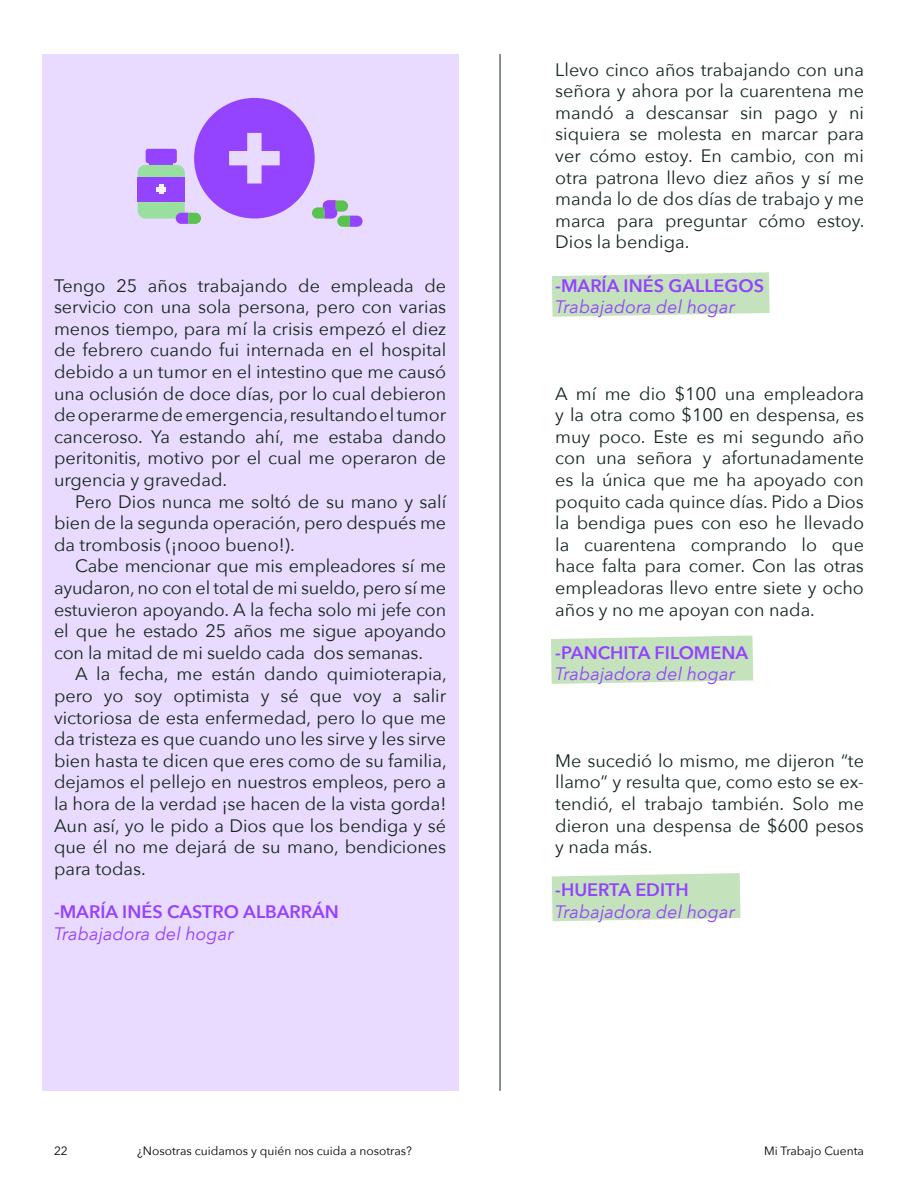
<style>
.page{position:relative;width:918px;height:1188px;background:#fff}
.page>*{position:absolute;margin:0;border:0;box-sizing:border-box;transform-origin:0 0}
.t1{font:18px/21.6px "Avenir Next";color:#14261c;text-align:justify}
.t2{font:italic 18px "Avenir Next";color:#9442ff}
.t3{font:600 18px "Avenir Next";color:#9442ff}
.t4{font:12px "Avenir Next";color:#000}
</style>
<div class="page">
<svg style="left:552px;top:272px;width:218px;height:45px;background:#c9e4c2"></svg>
<svg style="left:551px;top:636px;width:202px;height:48px;background:#c7e3c0"></svg>
<svg style="left:552px;top:873px;width:188px;height:48px;background:#c7e3c0"></svg>
<hr style="left:500px;top:54px;width:1px;height:1037px;background:#14261c">
<div style="left:43px;top:54px;width:416px;height:1037px;background:#e9daff"></div>
<div style="left:150px;top:163px;width:23px;height:5px;background:#944ef8"></div>
<div style="left:146px;top:149px;width:31px;height:14px;background:#9443ff;border-radius:3px"></div>
<div style="left:138px;top:165px;width:47px;height:54px;background:#99df9f;border-radius:8px"></div>
<div style="left:138px;top:177px;width:47px;height:25px;background:#9443ff"></div>
<svg style="left:176px;top:98px;width:187px;height:129px"></svg>
<hr style="left:159px;top:184px;width:4px;height:10px;background:#f4f4f4">
<div style="left:156px;top:187px;width:10px;height:5px;background:#f4f4f4"></div>
<p class="t1" style="left:54px;top:274px;width:394px">Tengo 25 años trabajando de empleada de servicio con una sola persona, pero con varias menos tiempo, para mí la crisis empezó el diez de febrero cuando fui internada en el hospital debido a un tumor en el intestino que me causó una oclusión de doce días, por lo cual debieron de operarme de emergencia, resultando el tumor canceroso. Ya estando ahí, me estaba dando peritonitis, motivo por el cual me operaron de urgencia y gravedad.</p>
<p class="t1" style="left:54px;top:490px;width:394px;text-indent:21px">Pero Dios nunca me soltó de su mano y salí bien de la segunda operación, pero después me da trombosis (¡nooo bueno!).</p>
<p class="t1" style="left:54px;top:555px;width:394px;text-indent:21px">Cabe mencionar que mis empleadores sí me ayudaron, no con el total de mi sueldo, pero sí me estuvieron apoyando. A la fecha solo mi jefe con el que he estado 25 años me sigue apoyando con la mitad de mi sueldo cada dos semanas.</p>
<p class="t1" style="left:54px;top:663px;width:394px;text-indent:21px">A la fecha, me están dando quimioterapia, pero yo soy optimista y sé que voy a salir victoriosa de esta enfermedad, pero lo que me da tristeza es que cuando uno les sirve y les sirve bien hasta te dicen que eres como de su familia, dejamos el pellejo en nuestros empleos, pero a la hora de la verdad ¡se hacen de la vista gorda!<br>Aun así, yo le pido a Dios que los bendiga y sé que él no me dejará de su mano, bendiciones para todas.</p>
<p class="t3" style="left:54px;top:896px;width:286px">-MARÍA INÉS CASTRO ALBARRÁN</p>
<p class="t2" style="left:54px;top:918px;width:181px">Trabajadora del hogar</p>
<p class="t1" style="left:555px;top:58px;width:311px">Llevo cinco años trabajando con una señora y ahora por la cuarentena me mandó a descansar sin pago y ni siquiera se molesta en marcar para ver cómo estoy. En cambio, con mi otra patrona llevo diez años y sí me manda lo de dos días de trabajo y me marca para preguntar cómo estoy.<br>Dios la bendiga.</p>
<p class="t3" style="left:555px;top:270px;width:210px">-MARÍA INÉS GALLEGOS</p>
<p class="t2" style="left:555px;top:292px;width:181px">Trabajadora del hogar</p>
<p class="t1" style="left:555px;top:382px;width:310px">A mí me dio $100 una empleadora y la otra como $100 en despensa, es muy poco. Este es mi segundo año con una señora y afortunadamente es la única que me ha apoyado con poquito cada quince días. Pido a Dios la bendiga pues con eso he llevado la cuarentena comprando lo que hace falta para comer. Con las otras empleadoras llevo entre siete y ocho años y no me apoyan con nada.</p>
<p class="t3" style="left:555px;top:637px;width:194px">-PANCHITA FILOMENA</p>
<p class="t2" style="left:555px;top:659px;width:181px">Trabajadora del hogar</p>
<p class="t1" style="left:555px;top:749px;width:310px">Me sucedió lo mismo, me dijeron “te llamo” y resulta que, como esto se ex&shy;tendió, el trabajo también. Solo me dieron una despensa de $600 pesos y nada más.</p>
<p class="t3" style="left:555px;top:875px;width:135px">-HUERTA EDITH</p>
<p class="t2" style="left:555px;top:897px;width:181px">Trabajadora del hogar</p>
<p class="t4" style="left:54px;top:1141px;width:15px">22</p>
<p class="t4" style="left:137px;top:1141px;width:276px">¿Nosotras cuidamos y quién nos cuida a nosotras?</p>
<p class="t4" style="left:764px;top:1141px;width:101px">Mi Trabajo Cuenta</p>
</div>
